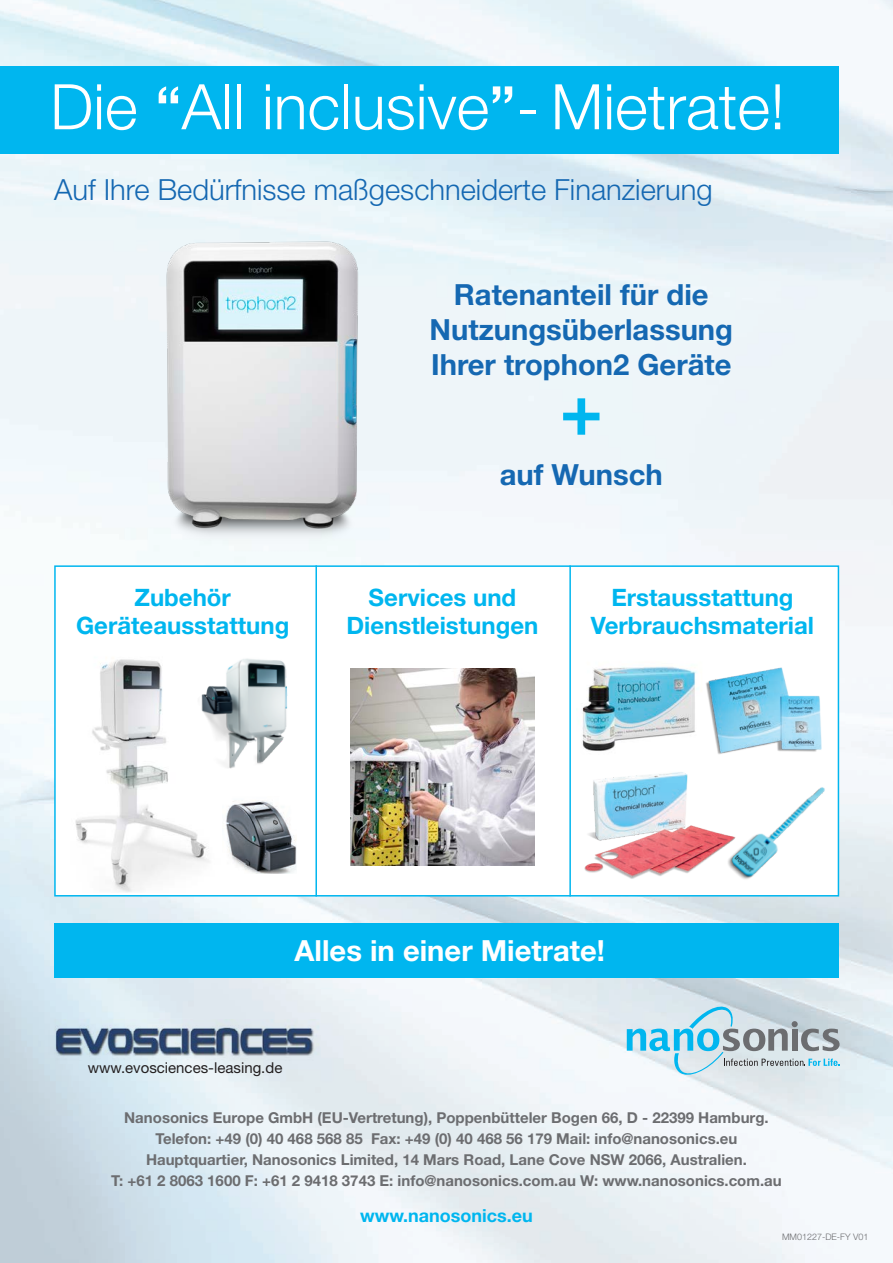
<style>
.page{position:relative;width:893px;height:1263px;background:#fff}
.page>*{position:absolute;margin:0;border:0;box-sizing:border-box;transform-origin:0 0}
.t1{font:700 72px "Helvetica Neue LT Pro";color:#00b6ef}
.t2{font:300 62.85px "Helvetica Neue LT Pro";color:#fff}
.t3{font:700 29.1px/35px "Helvetica Neue LT Pro";color:#1568b2;text-align:center}
.t4{font:300 29.1px "Helvetica Neue LT Pro";color:#1568b2}
.t5{font:700 29.1px "Helvetica Neue LT Pro";color:#fff}
.t6{font:700 24px/28.8px "Helvetica Neue LT Pro";color:#00b6ef;text-align:center}
.t7{font:700 18px "Helvetica Neue LT Pro";color:#00b6ef}
.t8{font:700 15px/21px "Helvetica Neue LT Pro";color:#6c6d70;text-align:center}
.t9{font:15px "Helvetica Neue LT Pro";color:#231f20}
.t10{font:300 9px "Helvetica Neue LT Pro";color:#6c6d70}
.s1{font-weight:500;font-size:60px}
</style>
<div class="page">
<img style="left:0;top:0;width:893px;height:1263px">
<div style="left:54px;top:565px;width:785px;height:331px;background:#fff;border:2px solid #00b6ef"></div>
<img style="left:141px;top:222px;width:255px;height:336px">
<img style="left:350px;top:668px;width:185px;height:197px">
<img style="left:75px;top:659px;width:134px;height:233px">
<img style="left:194px;top:658px;width:94px;height:116px">
<img style="left:226px;top:800px;width:71px;height:74px">
<img style="left:584px;top:772px;width:121px;height:107px">
<img style="left:706px;top:667px;width:116px;height:87px">
<img style="left:705px;top:777px;width:147px;height:115px">
<svg style="left:627px;top:1003px;width:213px;height:76px;background:#bbd4de"></svg>
<div style="left:0;top:66px;width:839px;height:88px;background:#00b6ef"></div>
<img style="left:43px;top:1020px;width:302px;height:42px">
<div style="left:54px;top:924px;width:785px;height:54px;background:#00b6ef"></div>
<hr style="left:315px;top:565px;width:2px;height:331px;background:#00b6ef">
<hr style="left:569px;top:565px;width:2px;height:331px;background:#00b6ef">
<img style="left:582px;top:666px;width:116px;height:85px">
<h2 class="t2" style="left:50px;top:68px;width:736px">Die <span class="s1">“</span>All inclusive<span class="s1">”</span>- Mietrate!</h2>
<h3 class="t4" style="left:54px;top:172px;width:660px">Auf Ihre Bedürfnisse maßgeschneiderte Finanzierung</h3>
<h3 class="t3" style="left:429px;top:276px;width:305px">Ratenanteil für die<br>Nutzungsüberlassung<br>Ihrer trophon2 Geräte</h3>
<h1 class="t1" style="left:560px;top:364px;width:45px">+</h1>
<h3 class="t3" style="left:500px;top:456px;width:165px">auf Wunsch</h3>
<h3 class="t6" style="left:76px;top:582px;width:215px">Zubehör<br>Geräteausstattung</h3>
<h3 class="t6" style="left:346px;top:582px;width:193px">Services und<br>Dienstleistungen</h3>
<h3 class="t6" style="left:591px;top:582px;width:225px">Erstausstattung<br>Verbrauchsmaterial</h3>
<h3 class="t5" style="left:295px;top:932px;width:312px">Alles in einer Mietrate!</h3>
<p class="t9" style="left:88px;top:1058px;width:196px">www.evosciences-leasing.de</p>
<p class="t8" style="left:111px;top:1107px;width:672px">Nanosonics Europe GmbH (EU-Vertretung), Poppenbütteler Bogen 66, D - 22399 Hamburg.<br>Telefon: +49 (0) 40 468 568 85 Fax: +49 (0) 40 468 56 179 Mail: info@nanosonics.eu Hauptquartier, Nanosonics Limited, 14 Mars Road, Lane Cove NSW 2066, Australien.<br>T: +61 2 8063 1600 F: +61 2 9418 3743 E: info@nanosonics.com.au W: www.nanosonics.com.au</p>
<p class="t7" style="left:360px;top:1204px;width:174px">www.nanosonics.eu</p>
<p class="t10" style="left:782px;top:1231px;width:88px">MM01227-DE-FY V01</p>
</div>
